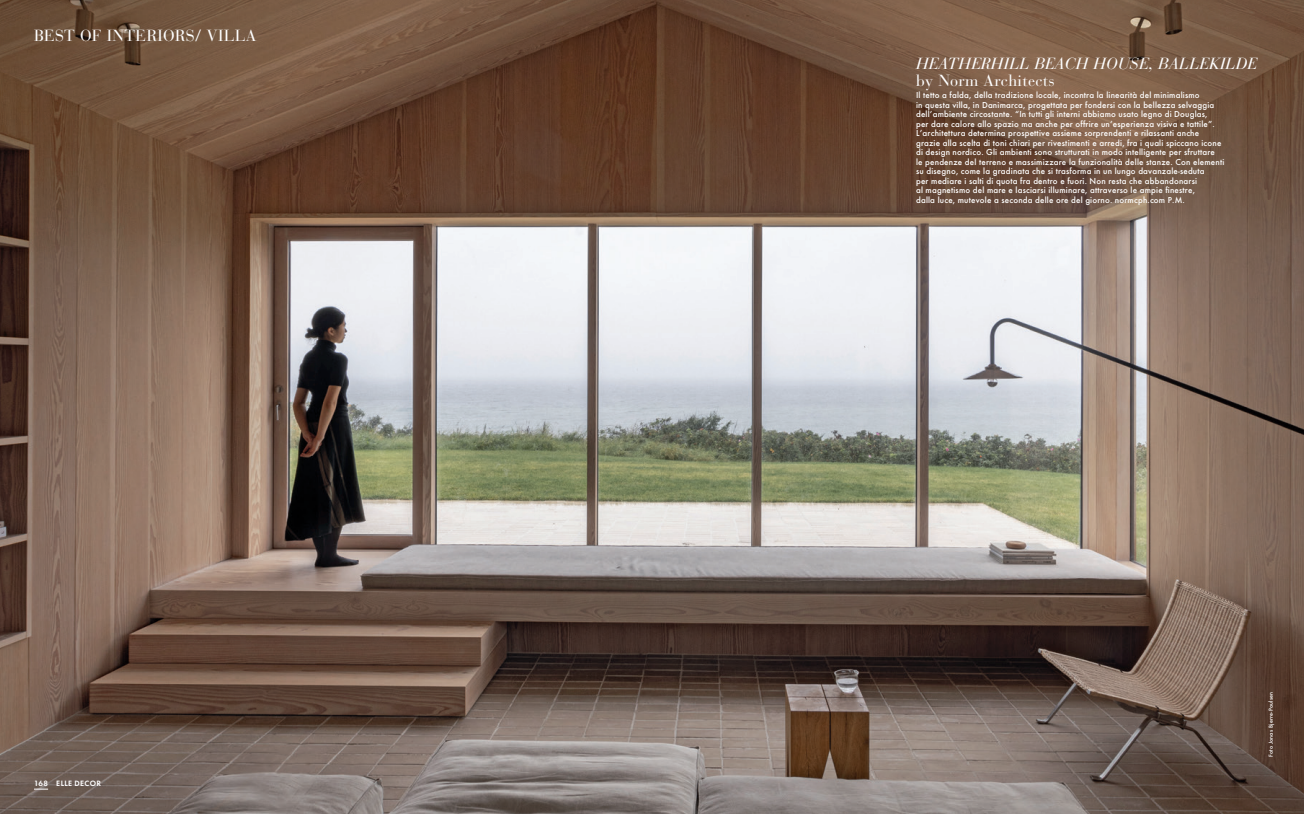
<style>
.page{position:relative;width:1304px;height:814px;background:#fff}
.page>*{position:absolute;margin:0;border:0;box-sizing:border-box;transform-origin:0 0}
.t1{font:16px "Bauer Bodoni";letter-spacing:.02em;color:#fff}
.t2{font:italic 16px "Bauer Bodoni";letter-spacing:.02em;color:#fff}
.t3{font:500 9px/9.5px "Elle Gabor Std";letter-spacing:.02em;color:#fff}
.t4{font:600 8px "Elle Gabor Std";letter-spacing:.045em;color:#fff}
.t5{font:500 6px "Elle Gabor Std";letter-spacing:.03em;color:#fff}
</style>
<div class="page">
<img style="left:0;top:0;width:1304px;height:814px">
<svg style="left:34px;top:788px;width:14px;height:1px"></svg>
<h1 class="t1" style="left:34px;top:26px;width:224px">BEST OF INTERIORS/ VILLA</h1>
<p class="t4" style="left:34px;top:778px;width:69px">168 ELLE DECOR</p>
<h1 class="t2" style="left:916px;top:54px;width:342px">HEATHERHILL BEACH HOUSE, BALLEKILDE</h1>
<h1 class="t1" style="left:916px;top:71px;width:140px">by Norm Architects</h1>
<p class="t3" style="left:916px;top:90px;width:310px">Il tetto a falda, della tradizione locale, incontra la linearità del minimalismo<br>in questa villa, in Danimarca, progettata per fondersi con la bellezza selvaggia dell’ambiente circostante. “In tutti gli interni abbiamo usato legno di Douglas,<br>per dare calore allo spazio ma anche per offrire un’esperienza visiva e tattile”.<br>L’architettura determina prospettive assieme sorprendenti e rilassanti anche grazie alla scelta di toni chiari per rivestimenti e arredi, fra i quali spiccano icone di design nordico. Gli ambienti sono strutturati in modo intelligente per sfruttare<br>le pendenze del terreno e massimizzare la funzionalità delle stanze. Con elementi su disegno, come la gradinata che si trasforma in un lungo davanzale-seduta<br>per mediare i salti di quota fra dentro e fuori. Non resta che abbandonarsi<br>al magnetismo del mare e lasciarsi illuminare, attraverso le ampie finestre,<br>dalla luce, mutevole a seconda delle ore del giorno. normcph.com P.M.</p>
<p class="t5" style="left:1267px;top:757px;width:67px;rotate:-90deg">Foto Jonas Bjerre-Poulsen</p>
</div>
